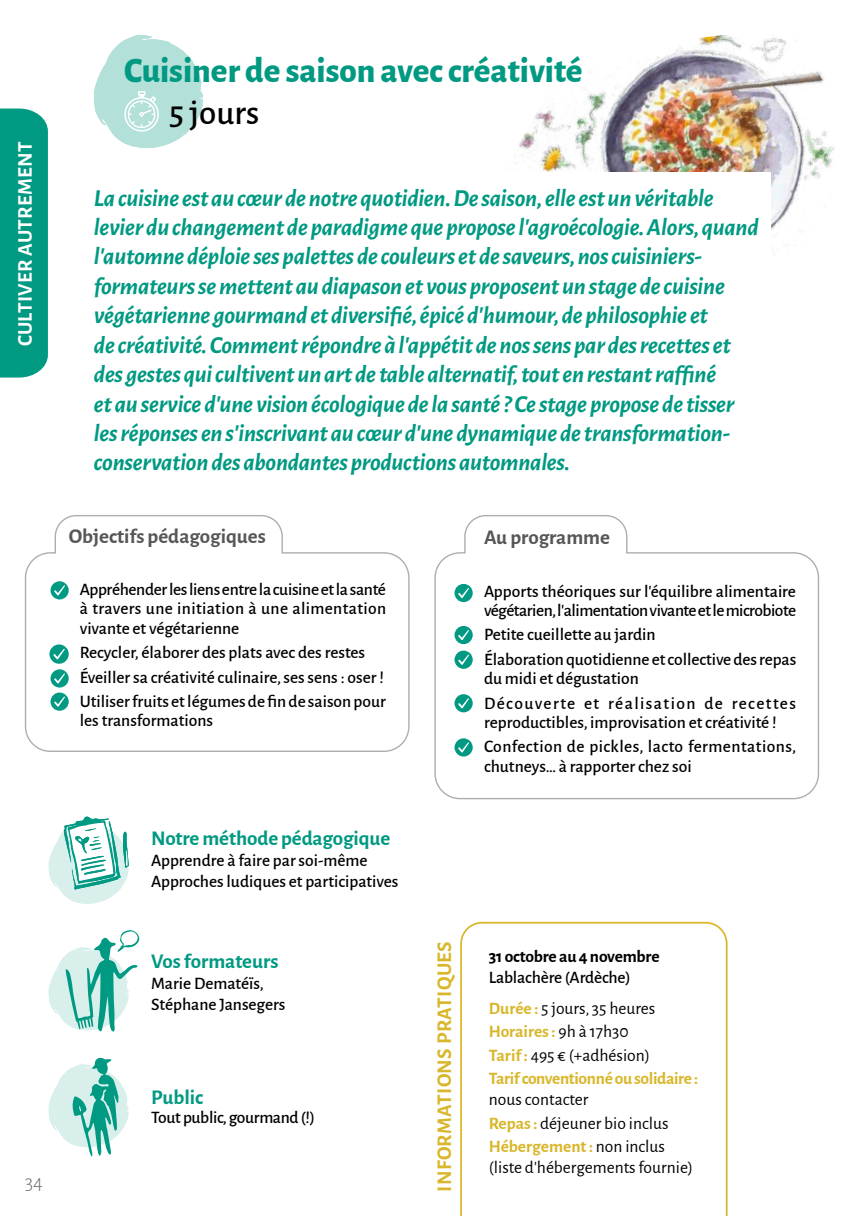
<style>
.page{position:relative;width:844px;height:1216px;background:#fff}
.page>*{position:absolute;margin:0;border:0;box-sizing:border-box;transform-origin:0 0}
.t1{font:800 35px "Alegreya Sans";color:#009982}
.t2{font:500 35px "Alegreya Sans";color:#000}
.t3{font:italic 700 24.5px/29.4px "Alegreya Sans";letter-spacing:-.01em;color:#009982}
.t4{font:700 21px "Alegreya Sans";letter-spacing:-.005em;color:#009982}
.t5{font:700 21px "Alegreya Sans";color:#575756}
.t6{font:700 21px "Alegreya Sans";letter-spacing:.015em;color:#d9b72c}
.t7{font:700 21px "Alegreya Sans";letter-spacing:.015em;color:#fff}
.t8{font:300 21px "Alegreya Sans";color:#706f6f}
.t9{font:500 17.5px/24.5px "Alegreya Sans";color:#000}
.t10{font:500 17.5px/19.2px "Alegreya Sans";letter-spacing:-.025em;color:#000}
.t11{font:17.5px/23.4px "Alegreya Sans";color:#000}
.t12{font:700 17.5px/23.4px "Alegreya Sans";letter-spacing:-.02em;color:#d9b72c}
.t13{font:500 17.5px/24.5px "Alegreya Sans";letter-spacing:.08em;color:#000}
.t14{font:500 17.5px "Alegreya Sans";letter-spacing:-.02em;color:#000}
.t15{font:700 17.5px "Alegreya Sans";letter-spacing:-.01em;color:#000}
.s1{font-weight:700;color:#d9b72c}
.s2{font-weight:400}
.s3{font-weight:400;color:#000}
</style>
<div class="page">
<img style="left:514px;top:35px;width:321px;height:220px">
<div style="left:402px;top:172px;width:368px;height:200px;background:#fff"></div>
<div style="left:0;top:108px;width:48px;height:270px;background:#009982"></div>
<svg style="left:24px;top:515px;width:386px;height:237px"></svg>
<svg style="left:50px;top:581px;width:19px;height:18px"></svg>
<svg style="left:54px;top:585px;width:11px;height:10px"></svg>
<svg style="left:49px;top:644px;width:20px;height:19px"></svg>
<svg style="left:53px;top:648px;width:12px;height:11px"></svg>
<svg style="left:50px;top:669px;width:19px;height:18px"></svg>
<svg style="left:54px;top:673px;width:11px;height:10px"></svg>
<svg style="left:50px;top:692px;width:19px;height:18px"></svg>
<svg style="left:54px;top:696px;width:11px;height:10px"></svg>
<svg style="left:434px;top:515px;width:385px;height:285px"></svg>
<div style="left:454px;top:584px;width:18px;height:18px;background:#009982;border-radius:50%"></div>
<svg style="left:458px;top:588px;width:11px;height:10px"></svg>
<div style="left:454px;top:626px;width:18px;height:18px;background:#009982;border-radius:50%"></div>
<svg style="left:458px;top:630px;width:11px;height:10px"></svg>
<svg style="left:454px;top:650px;width:18px;height:18px"></svg>
<svg style="left:458px;top:654px;width:11px;height:11px"></svg>
<div style="left:454px;top:694px;width:18px;height:18px;background:#009982;border-radius:50%"></div>
<svg style="left:458px;top:698px;width:11px;height:10px"></svg>
<svg style="left:454px;top:738px;width:18px;height:18px"></svg>
<svg style="left:458px;top:742px;width:11px;height:10px"></svg>
<svg style="left:49px;top:930px;width:90px;height:101px"></svg>
<svg style="left:49px;top:1057px;width:80px;height:99px"></svg>
<svg style="left:49px;top:816px;width:80px;height:88px"></svg>
<svg style="left:460px;top:921px;width:268px;height:294px"></svg>
<svg style="left:94px;top:35px;width:109px;height:113px"></svg>
<p class="t7" style="left:10px;top:346px;width:206px;rotate:-90deg">CULTIVER AUTREMENT</p>
<p class="t8" style="left:25px;top:1168px;width:20px">34</p>
<h1 class="t1" style="left:124px;top:44px;width:460px">Cuisiner de saison avec créativité</h1>
<h1 class="t2" style="left:169px;top:88px;width:92px">5 jours</h1>
<p class="t3" style="left:94px;top:181px;width:666px">La cuisine est au cœur de notre quotidien. De saison, elle est un véritable levier du changement de paradigme que propose l’agroécologie. Alors, quand l’automne déploie ses palettes de couleurs et de saveurs, nos cuisiniers&shy;formateurs se mettent au diapason et vous proposent un stage de cuisine végétarienne gourmand et diversifié, épicé d’humour, de philosophie et<br>de créativité. Comment répondre à l’appétit de nos sens par des recettes et des gestes qui cultivent un art de table alternatif, tout en restant raffiné<br>et au service d’une vision écologique de la santé ? Ce stage propose de tisser les réponses en s’inscrivant au cœur d’une dynamique de transformation&shy;conservation des abondantes productions automnales.</p>
<p class="t5" style="left:69px;top:520px;width:198px">Objectifs pédagogiques</p>
<p class="t9" style="left:80px;top:579px;width:308px;line-height:19.2px;text-align:justify">Appréhender les liens entre la cuisine et la santé à travers une initiation à une alimentation vivante et végétarienne</p>
<p class="t9" style="left:80px;top:639px;width:307px">Recycler, élaborer des plats avec des restes<br>Éveiller sa créativité culinaire, ses sens : oser !<br>Utiliser fruits et légumes de fin de saison pour</p>
<p class="t9" style="left:80px;top:707px;width:135px">les transformations</p>
<p class="t4" style="left:151px;top:822px;width:241px">Notre méthode pédagogique</p>
<p class="t9" style="left:151px;top:848px;width:249px;line-height:21px">Apprendre à faire par soi-même<br>Approches ludiques et participatives</p>
<p class="t4" style="left:151px;top:945px;width:129px">Vos formateurs</p>
<p class="t9" style="left:151px;top:971px;width:136px;line-height:21px">Marie Dematéïs,<br>Stéphane Jansegers</p>
<p class="t4" style="left:151px;top:1081px;width:54px">Public</p>
<p class="t14" style="left:151px;top:1104px;width:165px">Tout public, gourmand (!)</p>
<p class="t5" style="left:484px;top:521px;width:127px">Au programme</p>
<p class="t10" style="left:484px;top:580px;width:313px">Apports théoriques sur l’équilibre alimentaire végétarien, l’alimentation vivante et le microbiote</p>
<p class="t9" style="left:484px;top:621px;width:313px">Petite cueillette au jardin<br>Élaboration quotidienne et collective des repas</p>
<p class="t13" style="left:484px;top:665px;width:313px">du midi et dégustation<br>Découverte et réalisation de recettes</p>
<p class="t9" style="left:484px;top:709px;width:313px">reproductibles, improvisation et créativité !<br>Confection de pickles, lacto fermentations,</p>
<p class="t9" style="left:484px;top:752px;width:209px">chutneys… à rapporter chez soi</p>
<p class="t6" style="left:429px;top:1191px;width:252px;rotate:-90deg">INFORMATIONS PRATIQUES</p>
<p class="t15" style="left:488px;top:943px;width:172px">31 octobre au 4 novembre</p>
<p class="t9" style="left:488px;top:960px;width:168px;line-height:31px">Lablachère (Ardèche)<br><span class="s1">Durée :</span> <span class="s2">5 jours, 35 heures</span></p>
<p class="t12" style="left:488px;top:1018px;width:211px">Horaires : <span class="s3">9h à 17h30<br></span>Tarif : <span class="s3">495 € (+adhésion)<br></span>Tarif conventionné ou solidaire :</p>
<p class="t11" style="left:488px;top:1086px;width:181px">nous contacter<br><span class="s1">Repas :</span> déjeuner bio inclus<br><span class="s1">Hébergement :</span> non inclus</p>
<p class="t11" style="left:488px;top:1154px;width:206px">(liste d’hébergements fournie)</p>
</div>
